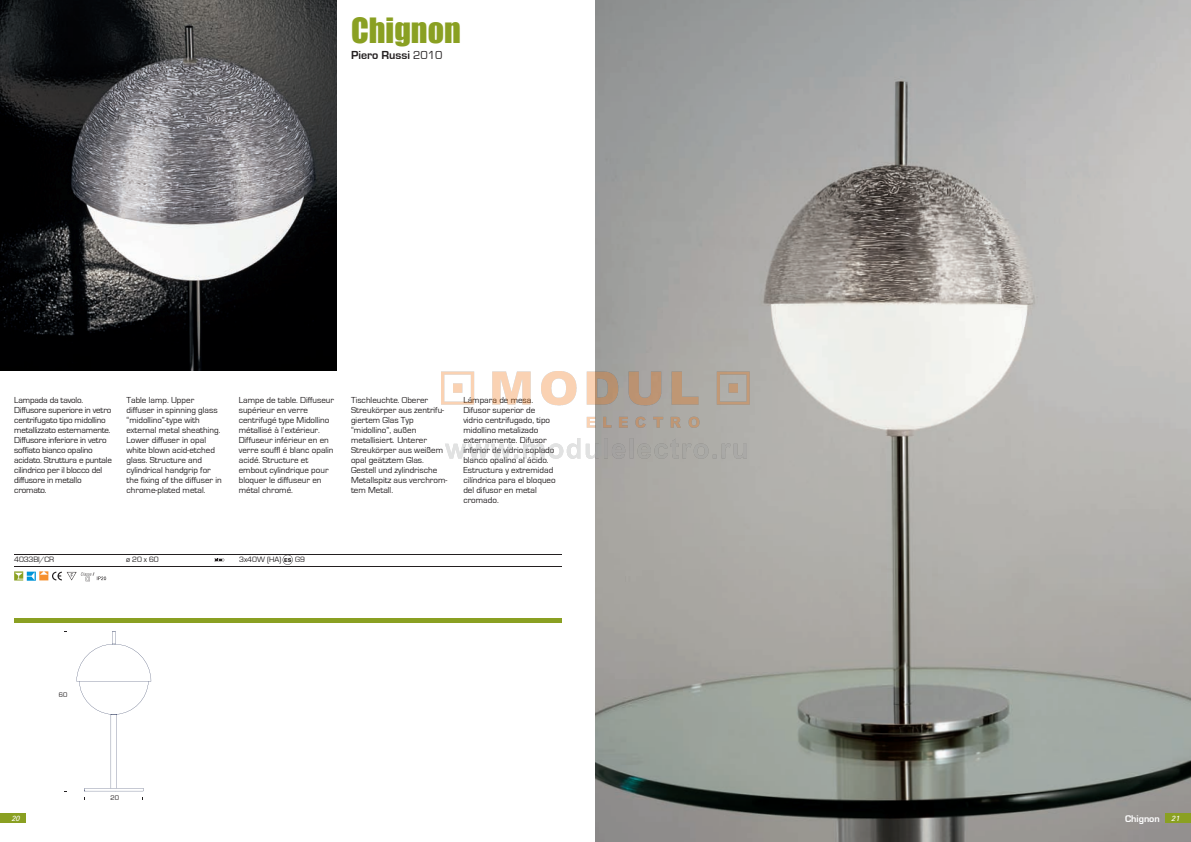
<style>
.page{position:relative;width:1191px;height:842px;background:#fff}
.page>*{position:absolute;margin:0;border:0;box-sizing:border-box;transform-origin:0 0}
.t1{font:32px "Impact";color:#8aa022}
.t2{font:700 12px "Eurostile";color:#231f20}
.t3{font:700 10px "Eurostile";color:#fff}
.t4{font:9px/10px "Eurostile";color:#231f20}
.t5{font:9px/10px "Eurostile";letter-spacing:-.02em;color:#231f20}
.t6{font:8px "Eurostile";letter-spacing:-.005em;color:#231f20}
.t7{font:italic 7.5px "Univers";color:#fff}
.t8{font:7px "Eurostile";color:#231f20}
.t9{font:900 5.3px "Univers";color:#231f20}
.s1{font-weight:400}
</style>
<div class="page">
<img style="left:595px;top:0;width:596px;height:842px">
<img style="left:0;top:0;width:337px;height:371px">
<hr style="left:14px;top:554px;width:547px;height:1px;background:#231f20">
<hr style="left:14px;top:566px;width:547px;height:1px;background:#231f20">
<hr style="left:14px;top:618px;width:547px;height:4px;background:#8aa022">
<svg style="left:77px;top:631px;width:74px;height:169px"></svg>
<svg style="left:214px;top:558px;width:11px;height:4px"></svg>
<svg style="left:283px;top:555px;width:10px;height:10px"></svg>
<svg style="left:14px;top:571px;width:92px;height:10px"></svg>
<div style="left:0;top:814px;width:26px;height:9px;background:#8aa022"></div>
<div style="left:1165px;top:814px;width:26px;height:9px;background:#8aa022"></div>
<img style="left:441px;top:372px;width:308px;height:87px">
<h1 class="t1" style="left:351px;top:11px;width:111px">Chignon</h1>
<h2 class="t2" style="left:351px;top:49px;width:93px">Piero Russi <span class="s1">2010</span></h2>
<p class="t5" style="left:14px;top:395px;width:99px">Lampada da tavolo.<br>Diffusore superiore in vetro centrifugato tipo midollino metallizzato esternamente.<br>Diffusore inferiore in vetro soffiato bianco opalino acidato. Struttura e puntale cilindrico per il blocco del diffusore in metallo cromato.</p>
<p class="t4" style="left:126px;top:395px;width:97px">Table lamp. Upper diffuser in spinning glass “midollino”-type with external metal sheathing.<br>Lower diffuser in opal white blown acid-etched glass. Structure and cylindrical handgrip for the fixing of the diffuser in chrome-plated metal.</p>
<p class="t4" style="left:239px;top:395px;width:97px">Lampe de table. Diffuseur supérieur en verre centrifugé type Midollino métallisé à l’extérieur.<br>Diffuseur inférieur en en verre souffl é blanc opalin acidé. Structure et embout cylindrique pour bloquer le diffuseur en métal chromé.</p>
<p class="t4" style="left:351px;top:395px;width:98px">Tischleuchte. Oberer<br>Streukörper aus zentrifu&shy;giertem Glas Typ “midollino”, außen metallisiert. Unterer<br>Streukörper aus weißem opal geätztem Glas.<br>Gestell und zylindrische<br>Metallspitz aus verchrom&shy;tem Metall.</p>
<p class="t4" style="left:463px;top:395px;width:94px">Lámpara de mesa.<br>Difusor superior de vidrio centrifugado, tipo midollino metalizado externamente. Difusor inferior de vidrio soplado blanco opalino al ácido.<br>Estructura y extremidad cilíndrica para el bloqueo del difusor en metal cromado.</p>
<p class="t6" style="left:14px;top:556px;width:41px">4033BI/CR</p>
<p class="t6" style="left:126px;top:556px;width:34px">ø 20 x 60</p>
<p class="t6" style="left:239px;top:556px;width:44px">3x40W (HA)</p>
<p class="t6" style="left:295px;top:556px;width:11px">G9</p>
<p class="t9" style="left:284px;top:558px;width:9px">ES</p>
<p class="t8" style="left:59px;top:691px;width:10px">60</p>
<p class="t8" style="left:111px;top:794px;width:10px">20</p>
<p class="t3" style="left:1125px;top:814px;width:36px">Chignon</p>
<p class="t7" style="left:11px;top:816px;width:10px">20</p>
<p class="t7" style="left:1171px;top:816px;width:10px">21</p>
</div>
